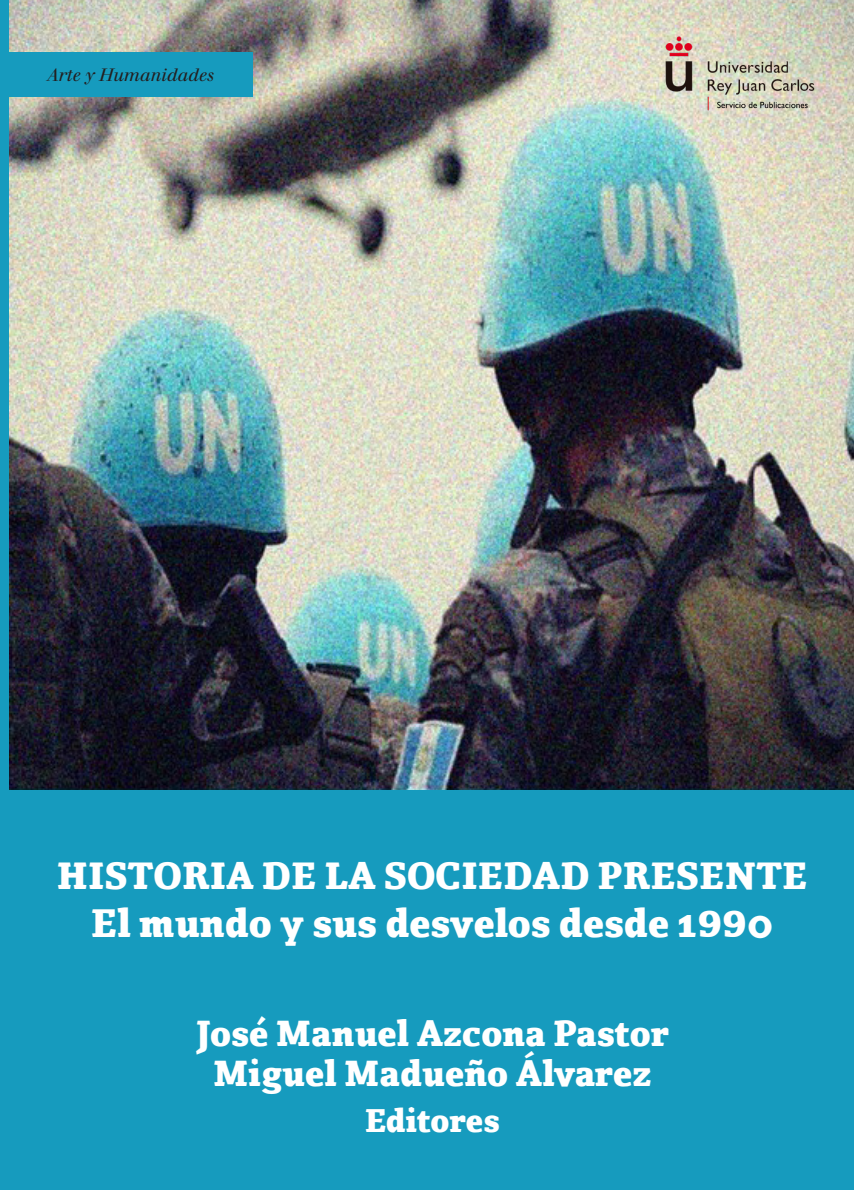
<style>
.page{position:relative;width:854px;height:1190px;background:#fff}
.page>*{position:absolute;margin:0;border:0;box-sizing:border-box;transform-origin:0 0}
.t1{font:800 40.25px "Azania W01";color:#fff}
.t2{font:800 38.5px "Azania W01";color:#fff}
.t3{font:800 36.75px/39.7px "Azania W01";color:#fff;text-align:center}
.t4{font:800 33.25px "Azania W01";color:#fff}
.Área{font:italic 17.5px "Justus";color:#231f20}
</style>
<div class="page">
<div style="left:0;top:0;width:853px;height:1189px;background:#169bbe"></div>
<img style="left:10px;top:0;width:843px;height:789px">
<img style="left:661px;top:27px;width:178px;height:94px">
<div style="left:0;top:52px;width:253px;height:44px;background:#169bbe"></div>
<p class="Área" style="left:48px;top:64px;width:168px">Arte y Humanidades</p>
<p class="t2" style="left:57px;top:852px;width:752px">HISTORIA DE LA SOCIEDAD PRESENTE</p>
<p class="t1" style="left:91px;top:899px;width:684px">El mundo y sus desvelos desde 1990</p>
<p class="t3" style="left:196px;top:1013px;width:474px">José Manuel Azcona Pastor<br>Miguel Madueño Álvarez</p>
<p class="t4" style="left:364px;top:1100px;width:136px">Editores</p>
</div>
